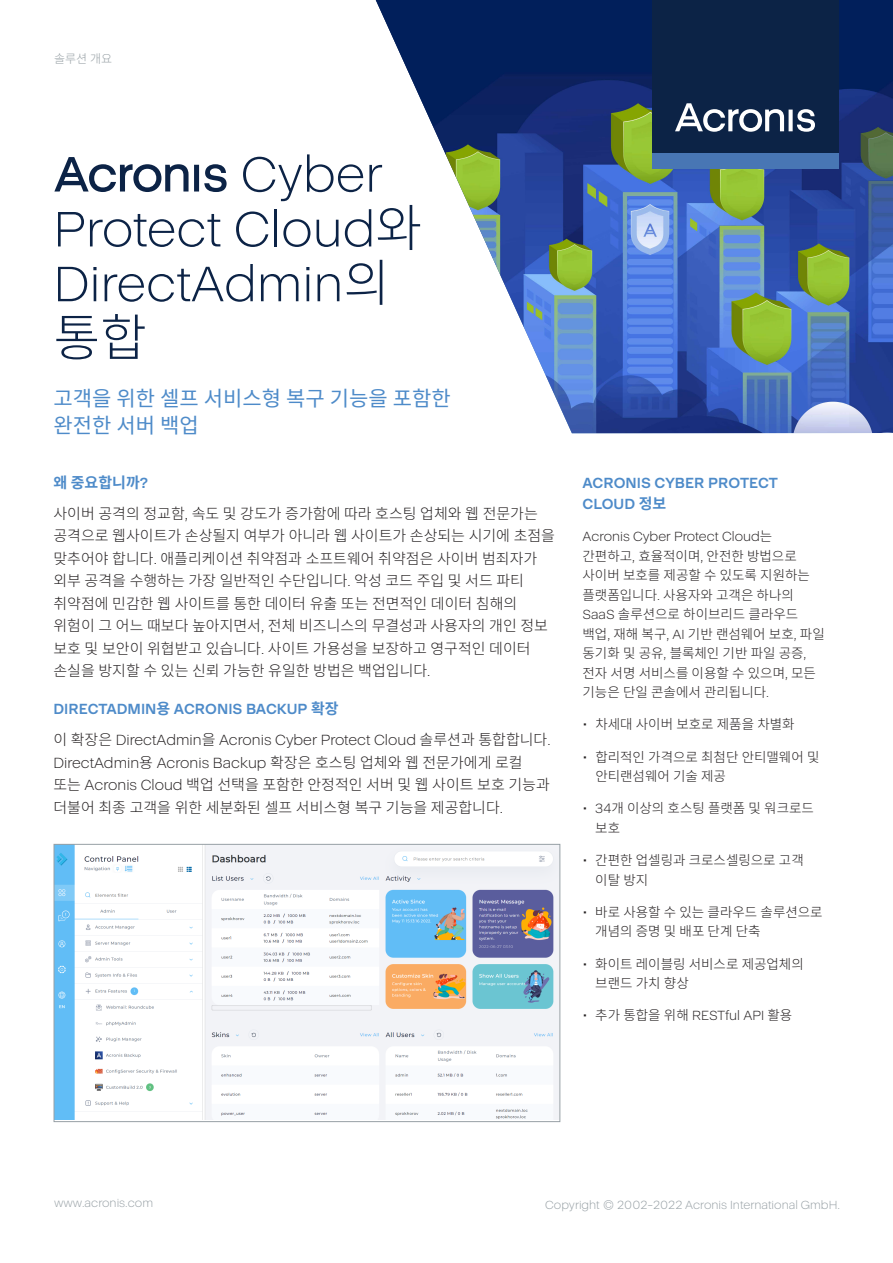
<style>
.page{position:relative;width:893px;height:1263px;background:#fff}
.page>*{position:absolute;margin:0;border:0;box-sizing:border-box;transform-origin:0 0}
.t1{font:300 50.7px/54.8px "Acronis Cyber";color:#0c2346}
.t2{font:300 50.7px "Noto Sans KR";color:#0c2346}
.t3{font:21px/27px "Noto Sans KR";color:#4e8bc9}
.t4{font:300 15px/22.5px "Noto Sans KR";color:#231f20}
.t5{font:300 15px/31px "Acronis Cyber";color:#231f20}
.t6{font:700 15px/21px "Acronis Cyber";color:#4e8bc9}
.t7{font:300 13.5px/19.5px "Noto Sans KR";color:#231f20}
.t8{font:300 13.5px "Acronis Cyber";color:#231f20}
.t9{font:300 12px "Acronis Cyber";color:#97a0a5}
.t10{font:300 12px "Noto Sans KR";color:#97a0a5}
.s1{font-family:"Noto Sans KR"}
.s2{font-weight:700;color:#4e8bc9}
.s3{font-family:"Acronis Cyber";font-weight:700;color:#4e8bc9}
.s4{font-family:"Acronis Cyber"}
.s5{font-family:"Noto Sans KR";font-weight:700;color:#4e8bc9}
.s6{font-family:"Acronis Cyber";font-size:13.65px}
.s7{font-size:12.15px}
</style>
<div class="page">
<img style="left:376px;top:0;width:517px;height:433px">
<div style="left:652px;top:0;width:186px;height:154px;background:#0c2346"></div>
<div style="left:652px;top:154px;width:186px;height:15px;background:#4876b4"></div>
<img style="left:56px;top:846px;width:502px;height:274px">
<div style="left:54px;top:844px;width:506px;height:278px;border:1px solid #97a0a5"></div>
<svg style="left:675px;top:103px;width:140px;height:29px"></svg>
<p class="t10" style="left:54px;top:52px;width:60px">솔루션 개요</p>
<h1 class="t1" style="left:53px;top:147px;width:370px">ጷ Cyber<br>Protect Cloud<span class="s1">와<br></span>DirectAdmin<span class="s1">의</span></h1>
<h1 class="t2" style="left:53px;top:309px;width:95px">통합</h1>
<h2 class="t3" style="left:53px;top:385px;width:399px">고객을 위한 셀프 서비스형 복구 기능을 포함한 완전한 서버 백업</h2>
<p class="t4" style="left:53px;top:467px;width:486px;line-height:31px"><span class="s2">왜 중요합니까</span><span class="s3">?<br></span>사이버 공격의 정교함<span class="s4">,</span> 속도 및 강도가 증가함에 따라 호스팅 업체와 웹 전문가는</p>
<p class="t4" style="left:53px;top:525px;width:503px">공격으로 웹사이트가 손상될지 여부가 아니라 웹 사이트가 손상되는 시기에 초점을 맞추어야 합니다<span class="s4">.</span> 애플리케이션 취약점과 소프트웨어 취약점은 사이버 범죄자가 외부 공격을 수행하는 가장 일반적인 수단입니다<span class="s4">.</span> 악성 코드 주입 및 서드 파티 취약점에 민감한 웹 사이트를 통한 데이터 유출 또는 전면적인 데이터 침해의 위험이 그 어느 때보다 높아지면서<span class="s4">,</span> 전체 비즈니스의 무결성과 사용자의 개인 정보 보호 및 보안이 위협받고 있습니다<span class="s4">.</span> 사이트 가용성을 보장하고 영구적인 데이터 손실을 방지할 수 있는 신뢰 가능한 유일한 방법은 백업입니다<span class="s4">.</span></p>
<p class="t5" style="left:53px;top:694px;width:499px"><span class="s2">DIRECTADMIN</span><span class="s5">용</span> <span class="s2">ACRONIS BACKUP</span> <span class="s5">확장<br></span><span class="s1">이 확장은</span> DirectAdmin<span class="s1">을</span> Acronis Cyber Protect Cloud <span class="s1">솔루션과 통합합니다</span>.</p>
<p class="t5" style="left:53px;top:747px;width:471px">DirectAdmin<span class="s1">용</span> Acronis Backup <span class="s1">확장은 호스팅 업체와 웹 전문가에게 로컬</span></p>
<p class="t4" style="left:53px;top:774px;width:498px">또는 <span class="s4">Acronis Cloud</span> 백업 선택을 포함한 안정적인 서버 및 웹 사이트 보호 기능과 더불어 최종 고객을 위한 세분화된 셀프 서비스형 복구 기능을 제공합니다<span class="s4">.</span></p>
<p class="t6" style="left:583px;top:472px;width:197px">ACRONIS CYBER PROTECT<br>CLOUD <span class="s1">정보</span></p>
<p class="t8" style="left:583px;top:528px;width:191px">Acronis Cyber Protect Cloud<span class="s1">는</span></p>
<p class="t7" style="left:583px;top:546px;width:244px">간편하고<span class="s4">,</span> 효율적이며<span class="s4">,</span> 안전한 방법으로 사이버 보호를 제공할 수 있도록 지원하는 플랫폼입니다<span class="s4">.</span> 사용자와 고객은 하나의<br><span class="s4">SaaS</span> 솔루션으로 하이브리드 클라우드 백업<span class="s4">,</span> 재해 복구<span class="s4">, AI</span> 기반 랜섬웨어 보호<span class="s4">,</span> 파일 동기화 및 공유<span class="s4">,</span> 블록체인 기반 파일 공증<span class="s4">, </span>전자 서명 서비스를 이용할 수 있으며<span class="s4">,</span> 모든 기능은 단일 콘솔에서 관리됩니다<span class="s4">.</span></p>
<p class="t7" style="left:583px;top:715px;width:214px"><span class="s4">•</span> 차세대 사이버 보호로 제품을 차별화</p>
<p class="t7" style="left:595px;top:747px;width:226px;text-indent:-13px"><span class="s4">•</span> 합리적인 가격으로 최첨단 안티맬웨어 및 안티랜섬웨어 기술 제공</p>
<p class="t7" style="left:595px;top:799px;width:220px;text-indent:-13px"><span class="s4">•</span> <span class="s6">34</span>개 이상의 호스팅 플랫폼 및 워크로드 보호</p>
<p class="t7" style="left:595px;top:851px;width:210px;text-indent:-13px"><span class="s4">•</span> 간편한 업셀링과 크로스셀링으로 고객 이탈 방지</p>
<p class="t7" style="left:595px;top:902px;width:229px;text-indent:-13px"><span class="s4">•</span> 바로 사용할 수 있는 클라우드 솔루션으로 개념의 증명 및 배포 단계 단축</p>
<p class="t7" style="left:595px;top:954px;width:210px;text-indent:-13px"><span class="s4">•</span> 화이트 레이블링 서비스로 제공업체의 브랜드 가치 향상</p>
<p class="t8" style="left:583px;top:1008px;width:211px">• <span class="s1">추가 통합을 위해</span> RESTful API <span class="s1">활용</span></p>
<p class="t9" style="left:54px;top:1196px;width:101px">www.acronis.com</p>
<p class="t9" style="left:545px;top:1197px;width:296px">Copyright © <span class="s7">2002</span>-<span class="s7">2022</span> Acronis International GmbH.</p>
</div>
